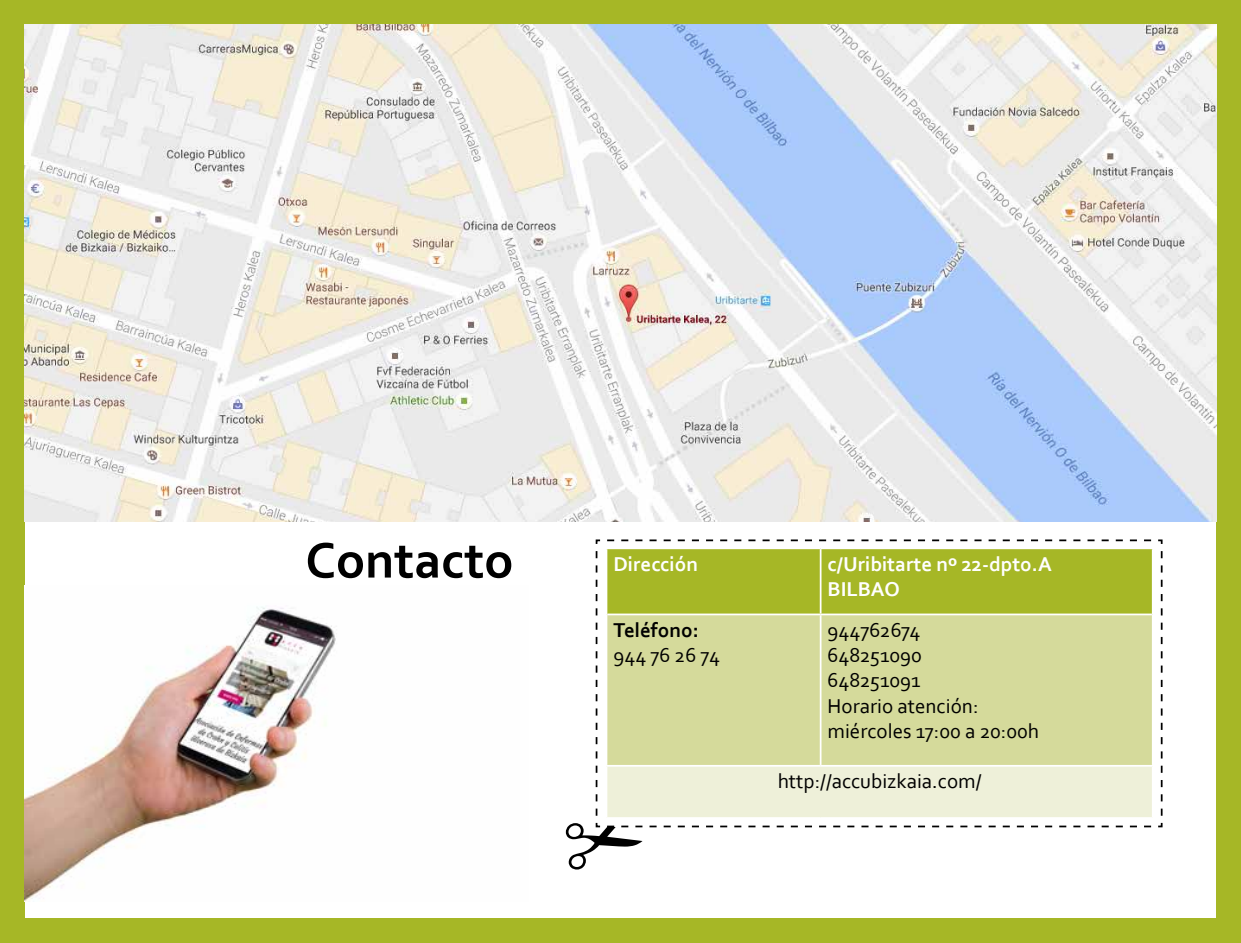
<style>
.page{position:relative;width:1241px;height:943px;background:#fff}
.page>*{position:absolute;margin:0;border:0;box-sizing:border-box;transform-origin:0 0}
.t1{font:700 52.5px "Corbel";color:#000}
.t2{font:21px/25.2px "Corbel";color:#000}
.t3{font:700 21px/25.2px "Corbel";color:#fff}
.t4{font:700 21px "Corbel";color:#000}
</style>
<div class="page">
<div style="left:0;top:0;width:1240px;height:25px;background:#a6b726"></div>
<div style="left:0;top:918px;width:1240px;height:25px;background:#a6b726"></div>
<div style="left:0;top:0;width:25px;height:943px;background:#a6b726"></div>
<div style="left:1215px;top:0;width:25px;height:943px;background:#a6b726"></div>
<svg style="left:595px;top:539px;width:568px;height:289px"></svg>
<img style="left:25px;top:25px;width:1190px;height:496px">
<img style="left:25px;top:607px;width:311px;height:294px">
<hr style="left:820px;top:547px;width:333px;height:2px;background:#fff">
<hr style="left:605px;top:547px;width:215px;height:2px;background:#fff">
<svg style="left:595px;top:548px;width:559px;height:280px;background:#d0d791"></svg>
<h1 class="t1" style="left:305px;top:527px;width:209px">Contacto</h1>
<p class="t3" style="left:613px;top:551px;width:86px">Dirección</p>
<p class="t3" style="left:827px;top:551px;width:226px">c/Uribitarte nº 22-dpto.A<br>BILBAO</p>
<p class="t4" style="left:613px;top:617px;width:87px">Teléfono:</p>
<p class="t2" style="left:613px;top:642px;width:108px">944 76 26 74</p>
<p class="t2" style="left:827px;top:617px;width:213px">944762674<br>648251090<br>648251091<br>Horario atención: miércoles 17:00 a 20:00h</p>
<p class="t2" style="left:777px;top:768px;width:205px">http://accubizkaia.com/</p>
</div>
